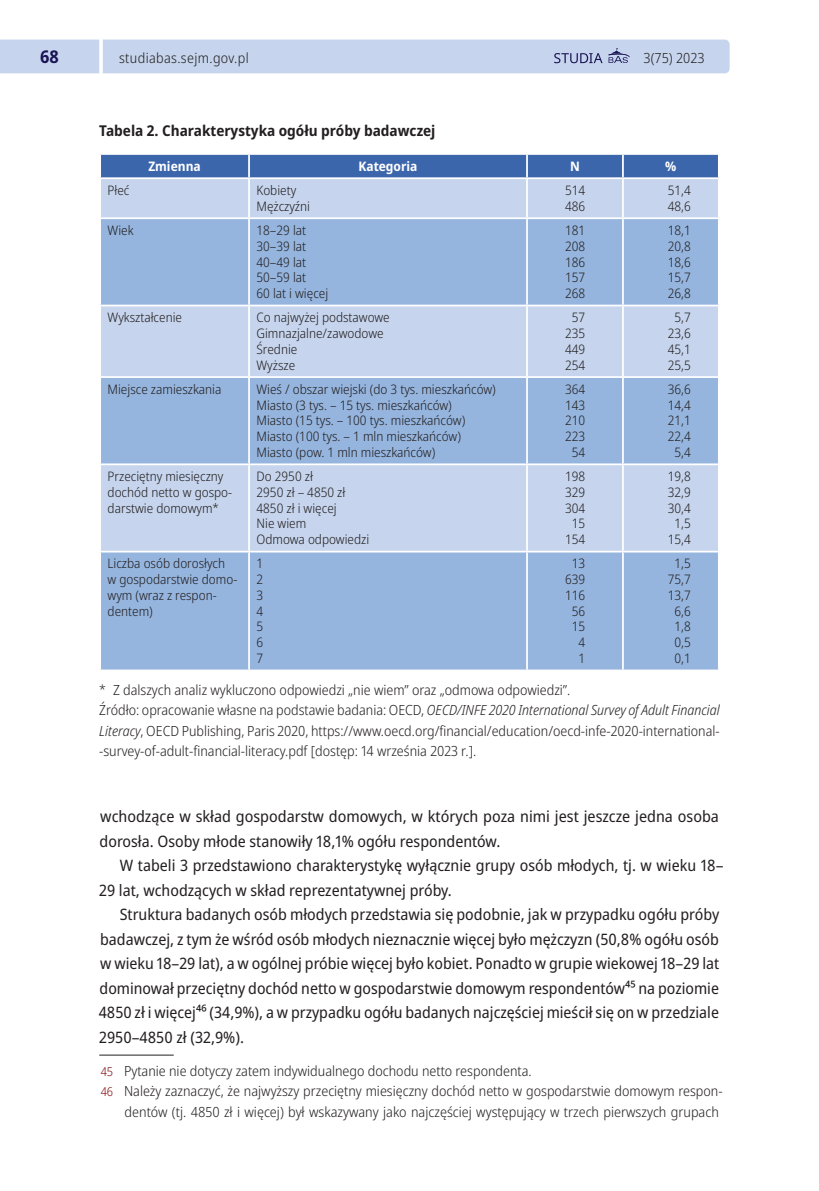
<style>
.page{position:relative;width:819px;height:1191px;background:#fff}
.page>*{position:absolute;margin:0;border:0;box-sizing:border-box;transform-origin:0 0}
.t1{font:700 semi-condensed 17.5px "Noto Sans";color:#1b1455}
.t2{font:semi-condensed 15.75px/24.5px "Noto Sans";color:#231f20}
.t3{font:700 semi-condensed 14.88px "Noto Sans";color:#231f20}
.t4{font:300 semi-condensed 14px/20.5px "Noto Sans";color:#231f20}
.t5{font:300 semi-condensed 14px "Noto Sans";letter-spacing:.025em;color:#231f20}
.t6{font:300 semi-condensed 13.12px/15.8px "Noto Sans";color:#231f20}
.t7{font:700 semi-condensed 13.12px "Noto Sans";color:#fff}
.s1{font-style:italic}
.s2{font-size:12.25px;color:#850e11}
</style>
<div class="page">
<div style="left:0;top:40px;width:729px;height:33px;background:#c6d5ed"></div>
<hr style="left:99px;top:0;width:4px;height:112px;background:#fff">
<div style="left:101px;top:179px;width:617px;height:38px;background:#c6d5ed"></div>
<svg style="left:101px;top:219px;width:617px;height:450px;background:#a6c0e3"></svg>
<hr style="left:248px;top:179px;width:2px;height:38px;background:#fff">
<hr style="left:526px;top:179px;width:2px;height:38px;background:#fff">
<hr style="left:622px;top:179px;width:1px;height:38px;background:#fff">
<hr style="left:248px;top:306px;width:2px;height:70px;background:#fff">
<hr style="left:526px;top:306px;width:2px;height:70px;background:#fff">
<hr style="left:622px;top:306px;width:1px;height:70px;background:#fff">
<hr style="left:248px;top:465px;width:2px;height:86px;background:#fff">
<hr style="left:526px;top:465px;width:2px;height:86px;background:#fff">
<hr style="left:622px;top:465px;width:1px;height:86px;background:#fff">
<hr style="left:248px;top:219px;width:2px;height:86px;background:#fff">
<hr style="left:526px;top:219px;width:2px;height:86px;background:#fff">
<hr style="left:622px;top:219px;width:1px;height:86px;background:#fff">
<hr style="left:248px;top:378px;width:2px;height:85px;background:#fff">
<hr style="left:526px;top:378px;width:2px;height:85px;background:#fff">
<hr style="left:622px;top:378px;width:1px;height:85px;background:#fff">
<hr style="left:248px;top:552px;width:2px;height:117px;background:#fff">
<hr style="left:526px;top:552px;width:2px;height:117px;background:#fff">
<hr style="left:622px;top:552px;width:1px;height:117px;background:#fff">
<div style="left:100px;top:154px;width:619px;height:23px;background:#3c66ac"></div>
<hr style="left:99px;top:305px;width:150px;height:1px;background:#fff">
<hr style="left:249px;top:305px;width:278px;height:1px;background:#fff">
<hr style="left:527px;top:305px;width:96px;height:1px;background:#fff">
<hr style="left:623px;top:305px;width:96px;height:1px;background:#fff">
<hr style="left:99px;top:376px;width:150px;height:2px;background:#fff">
<hr style="left:249px;top:376px;width:278px;height:2px;background:#fff">
<hr style="left:527px;top:376px;width:96px;height:2px;background:#fff">
<hr style="left:623px;top:376px;width:96px;height:2px;background:#fff">
<hr style="left:99px;top:463px;width:150px;height:2px;background:#fff">
<hr style="left:249px;top:463px;width:278px;height:2px;background:#fff">
<hr style="left:527px;top:463px;width:96px;height:2px;background:#fff">
<hr style="left:623px;top:463px;width:96px;height:2px;background:#fff">
<hr style="left:99px;top:551px;width:150px;height:1px;background:#fff">
<hr style="left:249px;top:551px;width:278px;height:1px;background:#fff">
<hr style="left:527px;top:551px;width:96px;height:1px;background:#fff">
<hr style="left:623px;top:551px;width:96px;height:1px;background:#fff">
<hr style="left:99px;top:1054px;width:75px;height:1px;background:#231f20">
<h1 class="t1" style="left:40px;top:44px;width:20px">68</h1>
<p class="t5" style="left:119px;top:48px;width:131px">studiabas.sejm.gov.pl</p>
<p class="t4" style="left:643px;top:48px;width:63px">3(75) 2023</p>
<p class="t3" style="left:99px;top:120px;width:338px">Tabela 2. Charakterystyka ogółu próby badawczej</p>
<p class="t7" style="left:148px;top:157px;width:54px">Zmienna</p>
<p class="t7" style="left:358px;top:157px;width:61px">Kategoria</p>
<p class="t7" style="left:570px;top:157px;width:11px">N</p>
<p class="t7" style="left:665px;top:157px;width:13px">%</p>
<p class="t6" style="left:108px;top:183px;width:23px">Płeć</p>
<p class="t6" style="left:256px;top:183px;width:55px">Kobiety<br>Mężczyźni</p>
<p class="t6" style="left:565px;top:183px;width:22px">514<br>486</p>
<p class="t6" style="left:667px;top:183px;width:25px">51,4<br>48,6</p>
<p class="t6" style="left:108px;top:223px;width:27px">Wiek</p>
<p class="t6" style="left:256px;top:223px;width:73px">18–29 lat<br>30–39 lat<br>40–49 lat<br>50–59 lat<br>60 lat i więcej</p>
<p class="t6" style="left:565px;top:223px;width:22px;text-align:justify">181<br>208<br>186<br>157<br>268</p>
<p class="t6" style="left:667px;top:223px;width:25px;text-align:justify">18,1<br>20,8<br>18,6<br>15,7<br>26,8</p>
<p class="t6" style="left:108px;top:310px;width:76px">Wykształcenie</p>
<p class="t6" style="left:256px;top:310px;width:135px">Co najwyżej podstawowe<br>Gimnazjalne/zawodowe<br>Średnie<br>Wyższe</p>
<p class="t6" style="left:565px;top:310px;width:22px;text-align:center">57<br>235<br>449<br>254</p>
<p class="t6" style="left:667px;top:310px;width:25px;text-align:center">5,7<br>23,6<br>45,1<br>25,5</p>
<p class="t6" style="left:108px;top:381px;width:115px">Miejsce zamieszkania</p>
<p class="t6" style="left:256px;top:381px;width:241px">Wieś / obszar wiejski (do 3 tys. mieszkańców)<br>Miasto (3 tys. – 15 tys. mieszkańców)<br>Miasto (15 tys. – 100 tys. mieszkańców)<br>Miasto (100 tys. – 1 mln mieszkańców)<br>Miasto (pow. 1 mln mieszkańców)</p>
<p class="t6" style="left:565px;top:381px;width:22px;text-align:center">364<br>143<br>210<br>223<br>54</p>
<p class="t6" style="left:667px;top:381px;width:25px;text-align:center">36,6<br>14,4<br>21,1<br>22,4<br>5,4</p>
<p class="t6" style="left:108px;top:469px;width:126px">Przeciętny miesięczny dochód netto w gospo‑ darstwie domowym*</p>
<p class="t6" style="left:256px;top:469px;width:114px">Do 2950 zł<br>2950 zł – 4850 zł<br>4850 zł i więcej<br>Nie wiem<br>Odmowa odpowiedzi</p>
<p class="t6" style="left:565px;top:469px;width:22px;text-align:center">198<br>329<br>304<br>15<br>154</p>
<p class="t6" style="left:667px;top:469px;width:25px;text-align:center">19,8<br>32,9<br>30,4<br>1,5<br>15,4</p>
<p class="t6" style="left:108px;top:556px;width:131px">Liczba osób dorosłych<br>w gospodarstwie domo‑ wym (wraz z respon‑ dentem)</p>
<p class="t6" style="left:256px;top:556px;width:8px;text-align:justify">1<br>2<br>3<br>4<br>5<br>6<br>7</p>
<p class="t6" style="left:565px;top:556px;width:22px;text-align:right">13<br>639<br>116<br>56<br>15<br>4<br>1</p>
<p class="t6" style="left:667px;top:556px;width:25px;text-align:center">1,5<br>75,7<br>13,7<br>6,6<br>1,8<br>0,5<br>0,1</p>
<p class="t4" style="left:99px;top:680px;width:622px">* Z dalszych analiz wykluczono odpowiedzi „nie wiem” oraz „odmowa odpowiedzi”.<br>Źródło: opracowanie własne na podstawie badania: OECD, <span class="s1">OECD/INFE 2020 International Survey of Adult Financial Literacy</span>, OECD Publishing, Paris 2020, https://www.oecd.org/financial/education/oecd-infe-2020-international‑ -survey-of-adult-financial-literacy.pdf [dostęp: 14 września 2023 r.].</p>
<p class="t2" style="left:100px;top:805px;width:621px">wchodzące w skład gospodarstw domowych, w których poza nimi jest jeszcze jedna osoba dorosła. Osoby młode stanowiły 18,1% ogółu respondentów.</p>
<p class="t2" style="left:99px;top:854px;width:626px;text-indent:21px">W tabeli 3 przedstawiono charakterystykę wyłącznie grupy osób młodych, tj. w wieku 18–<br>29 lat, wchodzących w skład reprezentatywnej próby.</p>
<p class="t2" style="left:99px;top:903px;width:622px;text-align:justify;text-indent:21px">Struktura badanych osób młodych przedstawia się podobnie, jak w przypadku ogółu próby badawczej, z tym że wśród osób młodych nieznacznie więcej było mężczyzn (50,8% ogółu osób w wieku 18–29 lat), a w ogólnej próbie więcej było kobiet. Ponadto w grupie wiekowej 18–29 lat dominował przeciętny dochód netto w gospodarstwie domowym respondentów45 na poziomie 4850 zł i więcej46 (34,9%), a w przypadku ogółu badanych najczęściej mieścił się on w przedziale 2950–4850 zł (32,9%).</p>
<p class="t4" style="left:101px;top:1060px;width:432px"><span class="s2">45</span> Pytanie nie dotyczy zatem indywidualnego dochodu netto respondenta.</p>
<p class="t4" style="left:101px;top:1081px;width:623px"><span class="s2">46</span> Należy zaznaczyć, że najwyższy przeciętny miesięczny dochód netto w gospodarstwie domowym respon‑</p>
<p class="t4" style="left:124px;top:1101px;width:596px">dentów (tj. 4850 zł i więcej) był wskazywany jako najczęściej występujący w trzech pierwszych grupach</p>
</div>
